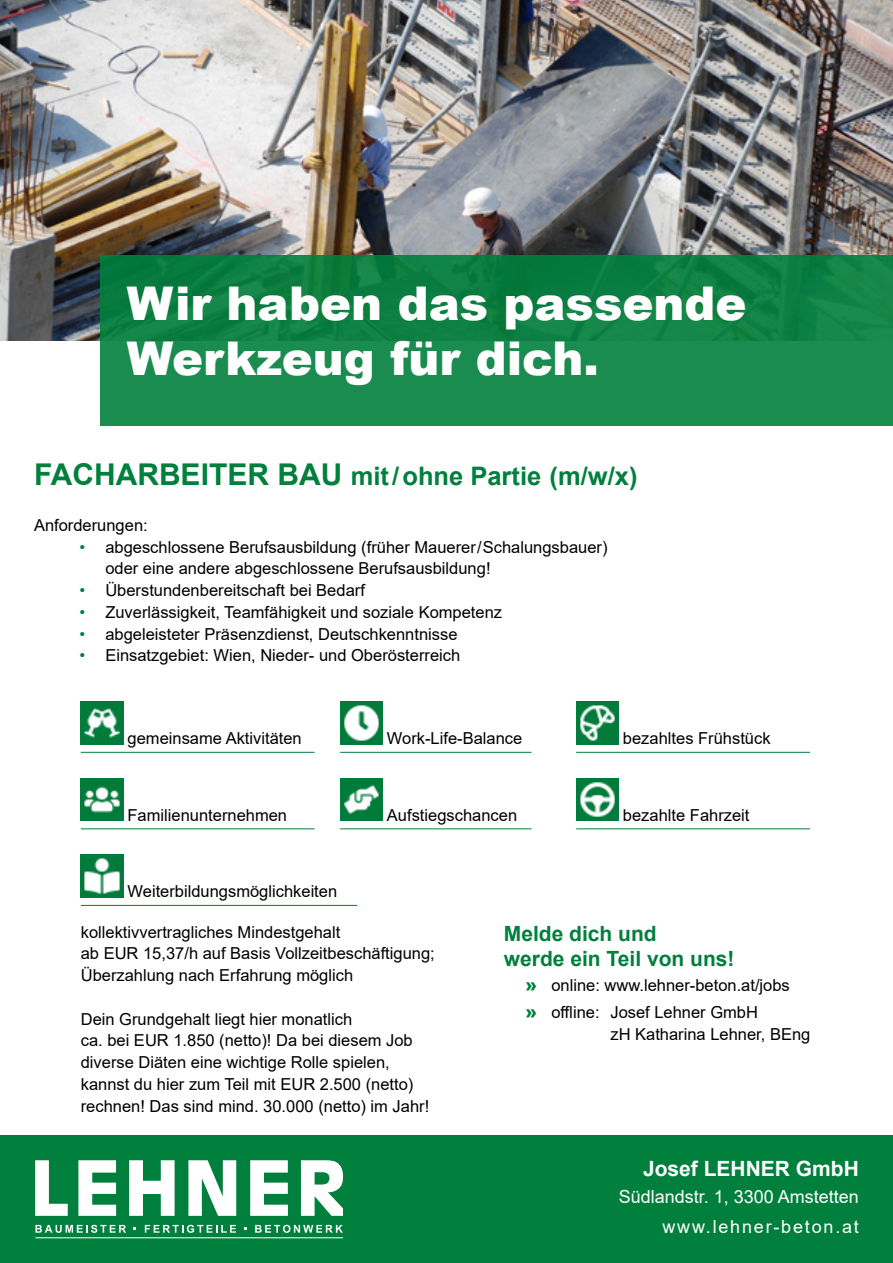
<style>
.page{position:relative;width:893px;height:1263px;background:#fff}
.page>*{position:absolute;margin:0;border:0;box-sizing:border-box;transform-origin:0 0}
.t1{font:900 46.5px/55.8px "Arial";color:#fff}
.t2{font:700 25.5px "Arial";color:#00803c}
.t3{font:700 21px/25.2px "Arial";color:#00803c}
.t4{font:700 21px "Arial";color:#fff}
.t5{font:18px/30px "Arial";color:#fff;text-align:right}
.t6{font:16.5px/21.8px "Arial";color:#000}
.s1{font-size:30px}
.s2{color:#00803c}
.s3{font-weight:900;font-size:18px;color:#00803c}
</style>
<div class="page">
<img style="left:0;top:0;width:893px;height:340px">
<div style="left:0;top:1135px;width:893px;height:128px;background:#00803c"></div>
<svg style="left:35px;top:1160px;width:33px;height:56px"></svg>
<svg style="left:78px;top:1160px;width:38px;height:56px"></svg>
<svg style="left:129px;top:1160px;width:46px;height:56px"></svg>
<svg style="left:188px;top:1160px;width:48px;height:56px"></svg>
<svg style="left:250px;top:1160px;width:38px;height:56px"></svg>
<svg style="left:301px;top:1160px;width:42px;height:56px"></svg>
<svg style="left:35px;top:1225px;width:91px;height:8px"></svg>
<svg style="left:145px;top:1225px;width:91px;height:8px"></svg>
<svg style="left:255px;top:1225px;width:88px;height:8px"></svg>
<hr style="left:35px;top:1237px;width:308px;height:1px;background:#fff">
<div style="left:100px;top:255px;width:793px;height:170px;background:linear-gradient(to bottom,#097b3e,#1e9053)"></div>
<img style="left:81px;top:702px;width:42px;height:42px">
<hr style="left:81px;top:752px;width:234px;height:1px;background:#00803c">
<img style="left:81px;top:778px;width:42px;height:43px">
<hr style="left:81px;top:828px;width:234px;height:1px;background:#00803c">
<img style="left:81px;top:855px;width:42px;height:42px">
<hr style="left:81px;top:905px;width:276px;height:1px;background:#00803c">
<img style="left:340px;top:702px;width:43px;height:42px">
<hr style="left:340px;top:752px;width:191px;height:1px;background:#00803c">
<img style="left:340px;top:778px;width:43px;height:43px">
<hr style="left:340px;top:828px;width:191px;height:1px;background:#00803c">
<img style="left:576px;top:702px;width:43px;height:42px">
<hr style="left:576px;top:752px;width:234px;height:1px;background:#00803c">
<img style="left:576px;top:778px;width:43px;height:43px">
<hr style="left:576px;top:828px;width:234px;height:1px;background:#00803c">
<h1 class="t1" style="left:127px;top:274px;width:621px">Wir haben das passende<br>Werkzeug für dich.</h1>
<h2 class="t2" style="left:34px;top:458px;width:605px"><span class="s1">FACHARBEITER BAU</span> mit/ohne Partie (m/w/x)</h2>
<p class="t6" style="left:34px;top:514px;width:115px">Anforderungen:</p>
<p class="t6" style="left:105px;top:536px;width:504px;text-indent:-26px"><span class="s2">•</span> abgeschlossene Berufsausbildung (früher Mauerer/Schalungsbauer) oder eine andere abgeschlossene Berufsausbildung!</p>
<p class="t6" style="left:80px;top:579px;width:287px"><span class="s2">•</span> Überstundenbereitschaft bei Bedarf</p>
<p class="t6" style="left:80px;top:601px;width:424px"><span class="s2">•</span> Zuverlässigkeit, Teamfähigkeit und soziale Kompetenz</p>
<p class="t6" style="left:80px;top:623px;width:379px"><span class="s2">•</span> abgeleisteter Präsenzdienst, Deutschkenntnisse</p>
<p class="t6" style="left:80px;top:644px;width:382px"><span class="s2">•</span> Einsatzgebiet: Wien, Nieder- und Oberösterreich</p>
<p class="t6" style="left:128px;top:727px;width:176px">gemeinsame Aktivitäten</p>
<p class="t6" style="left:128px;top:804px;width:161px">Familienunternehmen</p>
<p class="t6" style="left:128px;top:880px;width:211px">Weiterbildungsmöglichkeiten</p>
<p class="t6" style="left:387px;top:727px;width:137px">Work-Life-Balance</p>
<p class="t6" style="left:387px;top:804px;width:132px">Aufstiegschancen</p>
<p class="t6" style="left:623px;top:727px;width:149px">bezahltes Frühstück</p>
<p class="t6" style="left:623px;top:804px;width:128px">bezahlte Fahrzeit</p>
<p class="t6" style="left:81px;top:921px;width:356px">kollektivvertragliches Mindestgehalt<br>ab EUR 15,37/h auf Basis Vollzeitbeschäftigung;<br>Überzahlung nach Erfahrung möglich</p>
<p class="t6" style="left:81px;top:1008px;width:350px">Dein Grundgehalt liegt hier monatlich<br>ca. bei EUR 1.850 (netto)! Da bei diesem Job diverse Diäten eine wichtige Rolle spielen, kannst du hier zum Teil mit EUR 2.500 (netto) rechnen! Das sind mind. 30.000 (netto) im Jahr!</p>
<p class="t3" style="left:504px;top:921px;width:232px">Melde dich und<br>werde ein Teil von uns!</p>
<p class="t6" style="left:525px;top:972px;width:266px;line-height:27px"><span class="s3">»</span> online: www.lehner-beton.at/jobs <span class="s3">»</span> offline: Josef Lehner GmbH</p>
<p class="t6" style="left:610px;top:1023px;width:201px">zH Katharina Lehner, BEng</p>
<p class="t4" style="left:643px;top:1154px;width:217px">Josef LEHNER GmbH</p>
<p class="t5" style="left:619px;top:1182px;width:242px">Südlandstr. 1, 3300 Amstetten www.lehner-beton.at</p>
</div>
